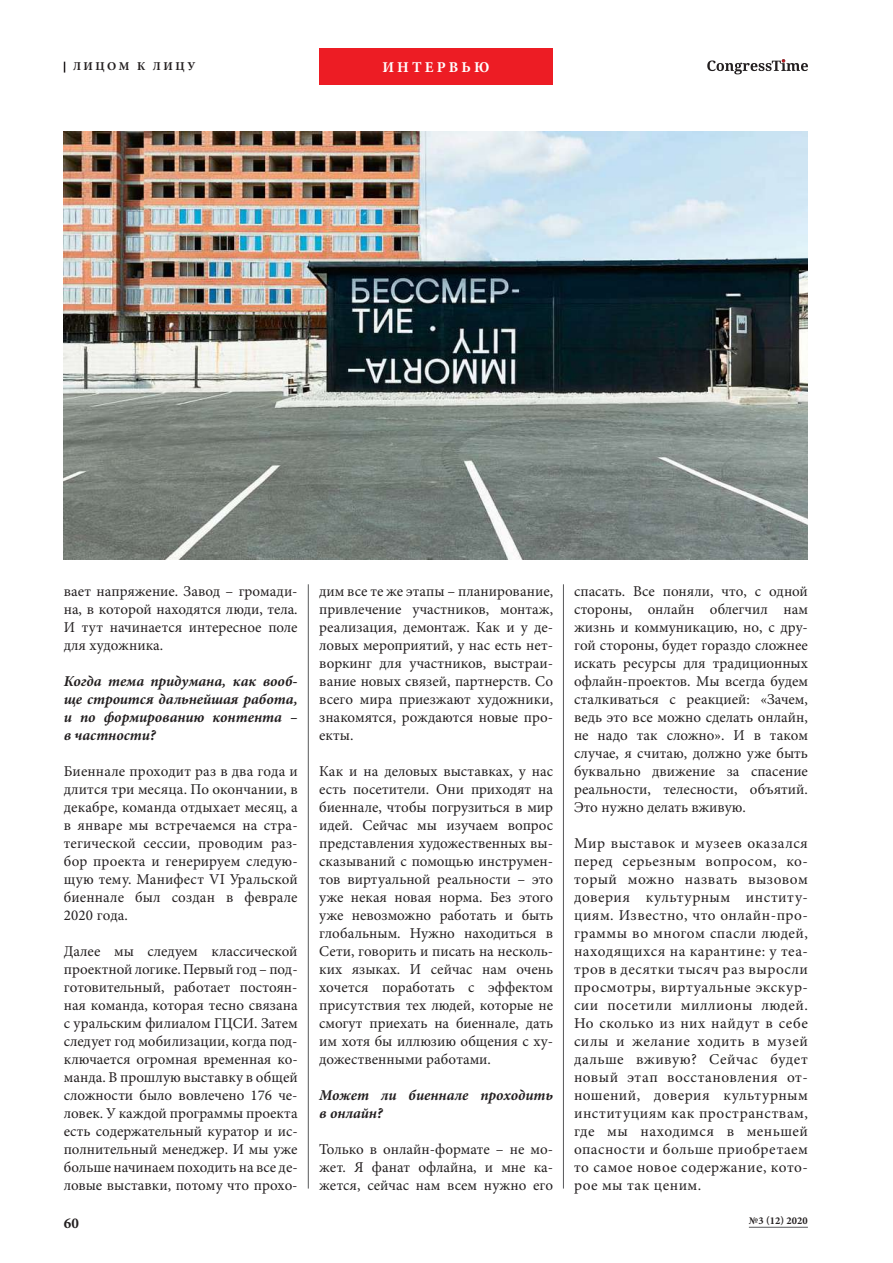
<style>
.page{position:relative;width:893px;height:1263px;background:#fff}
.page>*{position:absolute;margin:0;border:0;box-sizing:border-box;transform-origin:0 0}
.t1{font:15px/18px "Minion Pro";color:#231f20;text-align:justify}
.t2{font:italic 700 15px/18px "Minion Pro";color:#231f20}
.t3{font:700 15px "Minion Pro";letter-spacing:.21em;color:#fff}
.t4{font:700 15px "Minion Pro";color:#231f20}
.t5{font:700 12px "Minion Pro";letter-spacing:.21em;color:#231f20}
.t6{font:700 10.5px "Minion Pro";letter-spacing:.01em;color:#231f20}
</style>
<div class="page">
<hr style="left:308px;top:584px;width:1px;height:604px;background:#58595b">
<hr style="left:563px;top:584px;width:1px;height:604px;background:#58595b">
<img style="left:64px;top:131px;width:744px;height:428px">
<div style="left:319px;top:49px;width:234px;height:36px;background:#ed1c24"></div>
<svg style="left:707px;top:59px;width:101px;height:15px"></svg>
<hr style="left:749px;top:1227px;width:59px;height:1px;background:#58595b">
<p class="t5" style="left:73px;top:62px;width:124px">ЛИЦОМ К ЛИЦУ</p>
<p class="t3" style="left:382px;top:61px;width:108px">ИНТЕРВЬЮ</p>
<p class="t1" style="left:64px;top:583px;width:235px">вает напряжение. Завод – громади&shy;на, в которой находятся люди, тела.<br>И тут начинается интересное поле для художника.</p>
<p class="t2" style="left:64px;top:673px;width:235px;text-align:justify">Когда тема придумана, как вооб&shy;ще строится дальнейшая работа, и по формированию контента – в частности?</p>
<p class="t1" style="left:64px;top:763px;width:235px">Биеннале проходит раз в два года и длится три месяца. По окончании, в декабре, команда отдыхает месяц, а в январе мы встречаемся на стра&shy;тегической сессии, проводим раз&shy;бор проекта и генерируем следую&shy;щую тему. Манифест VI Уральской биеннале был создан в феврале 2020 года.</p>
<p class="t1" style="left:64px;top:943px;width:236px">Далее мы следуем классической проектной логике. Первый год – под&shy;готовительный, работает постоян&shy;ная команда, которая тесно связана с уральским филиалом ГЦСИ. Затем следует год мобилизации, когда под&shy;ключается огромная временная ко&shy;манда. В прошлую выставку в общей сложности было вовлечено 176 че&shy;ловек. У каждой программы проекта есть содержательный куратор и ис&shy;полнительный менеджер. И мы уже больше начинаем походить на все де&shy;ловые выставки, потому что прохо-</p>
<p class="t4" style="left:64px;top:1217px;width:17px">60</p>
<p class="t1" style="left:319px;top:583px;width:235px">дим все те же этапы – планирование, привлечение участников, монтаж, реализация, демонтаж. Как и у де&shy;ловых мероприятий, у нас есть нет&shy;воркинг для участников, выстраи&shy;вание новых связей, партнерств. Со всего мира приезжают художники, знакомятся, рождаются новые про&shy;екты.</p>
<p class="t1" style="left:319px;top:763px;width:235px">Как и на деловых выставках, у нас есть посетители. Они приходят на биеннале, чтобы погрузиться в мир идей. Сейчас мы изучаем вопрос представления художественных вы&shy;сказываний с помощью инструмен&shy;тов виртуальной реальности – это уже некая новая норма. Без этого уже невозможно работать и быть глобальным. Нужно находиться в Сети, говорить и писать на несколь&shy;ких языках. И сейчас нам очень хочется поработать с эффектом присутствия тех людей, которые не смогут приехать на биеннале, дать им хотя бы иллюзию общения с ху&shy;дожественными работами.</p>
<p class="t2" style="left:319px;top:1087px;width:235px">Может ли биеннале проходить в онлайн?</p>
<p class="t1" style="left:319px;top:1141px;width:235px">Только в онлайн-формате – не мо&shy;жет. Я фанат офлайна, и мне ка&shy;жется, сейчас нам всем нужно его</p>
<p class="t1" style="left:574px;top:583px;width:235px">спасать. Все поняли, что, с одной стороны, онлайн облегчил нам жизнь и коммуникацию, но, с дру&shy;гой стороны, будет гораздо сложнее искать ресурсы для традиционных офлайн-проектов. Мы всегда будем сталкиваться с реакцией: «Зачем, ведь это все можно сделать онлайн, не надо так сложно». И в таком случае, я считаю, должно уже быть буквально движение за спасение реальности, телесности, объятий.<br>Это нужно делать вживую.</p>
<p class="t1" style="left:574px;top:835px;width:235px">Мир выставок и музеев оказался перед серьезным вопросом, ко&shy;торый можно назвать вызовом доверия культурным институ&shy;циям. Известно, что онлайн-про&shy;граммы во многом спасли людей, находящихся на карантине: у теа&shy;тров в десятки тысяч раз выросли просмотры, виртуальные экскур&shy;сии посетили миллионы людей.<br>Но сколько из них найдут в себе силы и желание ходить в музей дальше вживую? Сейчас будет новый этап восстановления от&shy;ношений, доверия культурным институциям как пространствам, где мы находимся в меньшей опасности и больше приобретаем то самое новое содержание, кото&shy;рое мы так ценим.</p>
<p class="t6" style="left:749px;top:1217px;width:60px">№3 (12) 2020</p>
</div>
